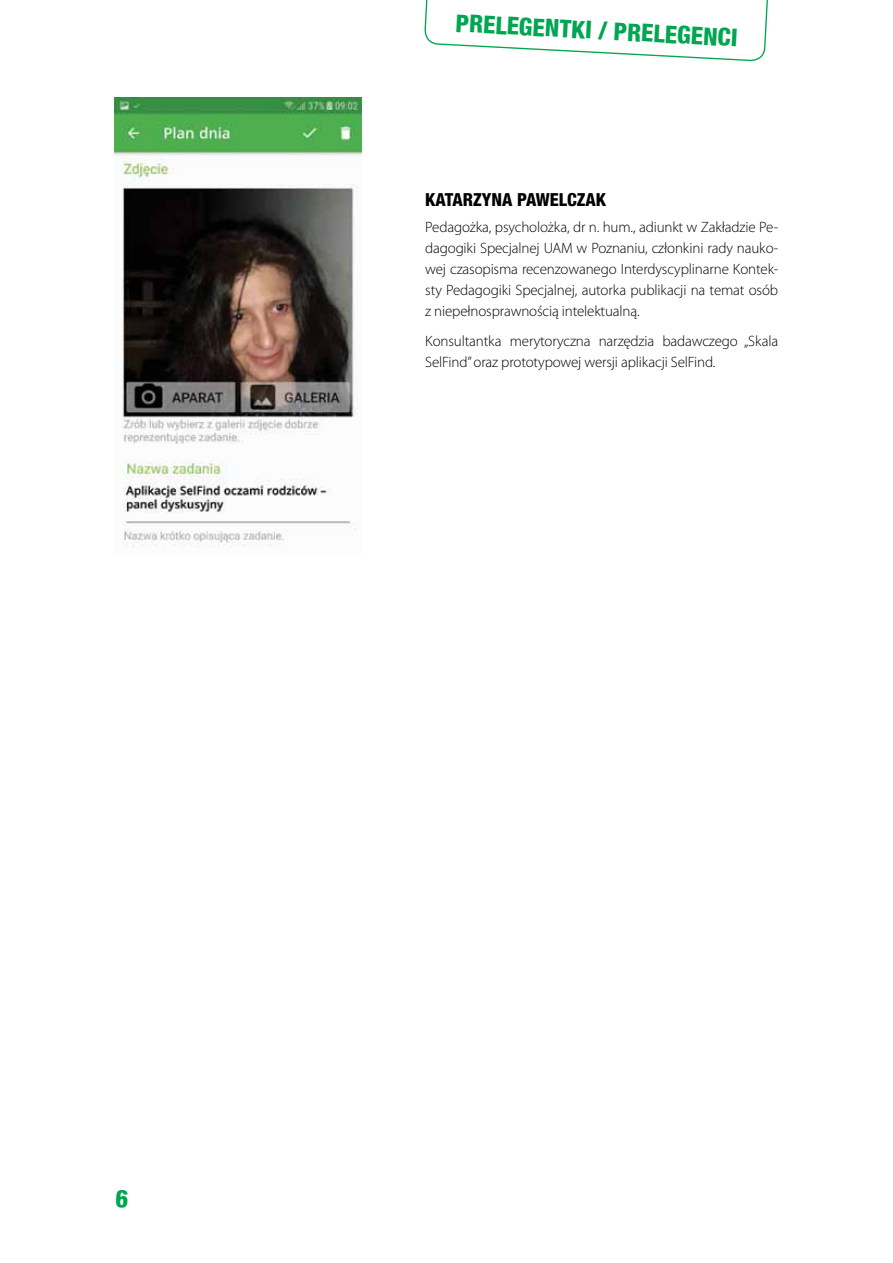
<style>
.page{position:relative;width:893px;height:1263px;background:#fff}
.page>*{position:absolute;margin:0;border:0;box-sizing:border-box;transform-origin:0 0}
.t1{font:800 condensed 24.6px "Helvetica Neue LT Pro";color:#00a651}
.t2{font:800 condensed 18px "Helvetica Neue LT Pro";color:#000}
.t3{font:300 15px/21px "Myriad Pro";letter-spacing:-.01em;color:#000;text-align:justify}
</style>
<div class="page">
<img style="left:115px;top:98px;width:246px;height:449px">
<svg style="left:424px;top:0;width:344px;height:62px"></svg>
<h1 class="t1" style="left:456px;top:8px;width:44px;rotate:3deg">PRELEGEN</h1>
<h1 class="t1" style="left:560px;top:13px;width:98px;rotate:3deg">TKI / PRELEGEN</h1>
<p class="t2" style="left:425px;top:189px;width:182px">KATARZYNA PAWELCZAK</p>
<p class="t3" style="left:425px;top:217px;width:354px">Pedagożka, psycholożka, dr n. hum., adiunkt w Zakładzie Pe&shy;dagogiki Specjalnej UAM w Poznaniu, członkini rady nauko&shy;wej czasopisma recenzowanego Interdyscyplinarne Kontek&shy;sty Pedagogiki Specjalnej, autorka publikacji na temat osób z niepełnosprawnością intelektualną.</p>
<p class="t3" style="left:425px;top:330px;width:354px">Konsultantka merytoryczna narzędzia badawczego „Skala<br>SelFind” oraz prototypowej wersji aplikacji SelFind.</p>
</div>
